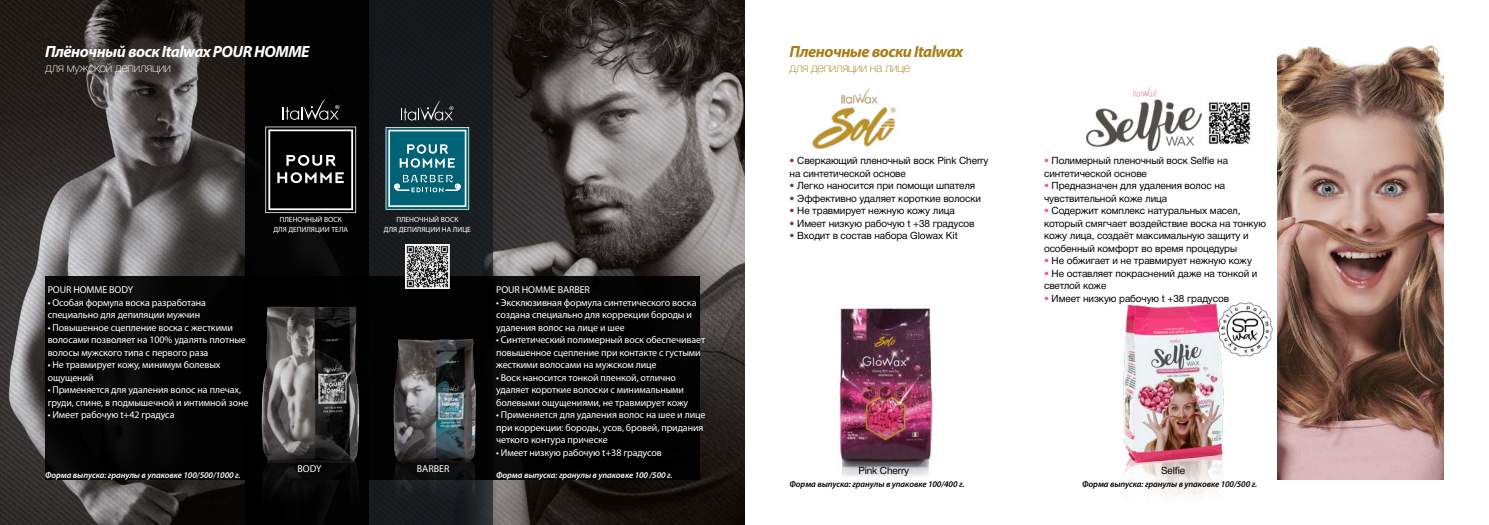
<style>
.page{position:relative;width:1489px;height:525px;background:#fff}
.page>*{position:absolute;margin:0;border:0;box-sizing:border-box;transform-origin:0 0}
.t1{font:italic 700 16.25px "Myriad Pro";letter-spacing:-.03em;color:#fff}
.t2{font:italic 700 16.25px "Myriad Pro";letter-spacing:-.03em;color:#a77d13}
.t3{font:100 12.5px "Helvetica Neue Cyr";letter-spacing:-.03em;color:#fff}
.t4{font:100 12.5px "Helvetica Neue Cyr";letter-spacing:-.03em;color:#a77d13}
.t5{font:10px/12.5px "Myriad Pro";letter-spacing:-.01em;color:#fff}
.t6{font:10px/12.5px "Helvetica Neue Cyr";letter-spacing:-.01em;color:#000}
.t7{font:italic 600 8.75px "Myriad Pro";letter-spacing:-.01em;color:#fff}
.t8{font:italic 600 8.75px "Myriad Pro";letter-spacing:-.01em;color:#000}
.t9{font:7.5px/10px "Myriad Pro";color:#fff;text-align:center}
.s1{color:#7f334c}
.s2{color:#eb5e8d}
</style>
<div class="page">
<img style="left:492px;top:0;width:252px;height:524px">
<img style="left:0;top:0;width:245px;height:524px">
<img style="left:1086px;top:86px;width:115px;height:65px">
<img style="left:812px;top:87px;width:84px;height:62px">
<img style="left:1123px;top:303px;width:101px;height:192px">
<img style="left:839px;top:305px;width:94px;height:171px">
<img style="left:1212px;top:302px;width:61px;height:57px">
<img style="left:1277px;top:45px;width:166px;height:434px">
<div style="left:369px;top:0;width:123px;height:524px;background:#171a1e"></div>
<div style="left:245px;top:0;width:124px;height:524px;background:#000"></div>
<div style="left:45px;top:276px;width:654px;height:203px;background:#000"></div>
<img style="left:375px;top:339px;width:117px;height:185px">
<img style="left:261px;top:306px;width:99px;height:218px">
<svg style="left:385px;top:127px;width:84px;height:82px;background:#317f8e"></svg>
<svg style="left:401px;top:96px;width:52px;height:24px"></svg>
<svg style="left:265px;top:126px;width:91px;height:87px"></svg>
<svg style="left:283px;top:95px;width:56px;height:25px"></svg>
<img style="left:405px;top:244px;width:44px;height:44px">
<img style="left:1208px;top:102px;width:43px;height:43px">
<h1 class="t1" style="left:45px;top:41px;width:266px">Плёночный воск Italwax POUR HOMME</h1>
<p class="t3" style="left:45px;top:61px;width:127px">для мужской депиляции</p>
<p class="t5" style="left:48px;top:283px;width:87px">POUR HOMME BODY</p>
<p class="t5" style="left:48px;top:296px;width:160px">• Особая формула воска разработана специально для депиляции мужчин</p>
<p class="t5" style="left:48px;top:321px;width:200px">• Повышенное сцепление воска с жесткими волосами позволяет на 100% удалять плотные волосы мужского типа с первого раза</p>
<p class="t5" style="left:48px;top:358px;width:174px">• Не травмирует кожу, минимум болевых ощущений</p>
<p class="t5" style="left:48px;top:383px;width:202px">• Применяется для удаления волос на плечах, груди, спине, в подмышечной и интимной зоне</p>
<p class="t5" style="left:48px;top:408px;width:128px">• Имеет рабочую t+42 градуса</p>
<p class="t9" style="left:273px;top:214px;width:76px">ПЛЕНОЧНЫЙ ВОСК<br>ДЛЯ ДЕПИЛЯЦИИ ТЕЛА</p>
<p class="t9" style="left:384px;top:214px;width:89px">ПЛЕНОЧНЫЙ ВОСК<br>ДЛЯ ДЕПИЛЯЦИИ НА ЛИЦЕ</p>
<p class="t5" style="left:496px;top:283px;width:95px">POUR HOMME BARBER</p>
<p class="t5" style="left:496px;top:296px;width:202px">• Эксклюзивная формула синтетического воска создана специально для коррекции бороды и удаления волос на лице и шее</p>
<p class="t5" style="left:496px;top:333px;width:210px">• Синтетический полимерный воск обеспечивает повышенное сцепление при контакте с густыми жесткими волосами на мужском лице</p>
<p class="t5" style="left:496px;top:371px;width:194px">• Воск наносится тонкой пленкой, отлично удаляет короткие волоски с минимальными болевыми ощущениями, не травмирует кожу</p>
<p class="t5" style="left:496px;top:408px;width:211px">• Применяется для удаления волос на шее и лице при коррекции: бороды, усов, бровей, придания четкого контура прическе</p>
<p class="t5" style="left:496px;top:446px;width:167px">• Имеет низкую рабочую t+38 градусов</p>
<p class="t5" style="left:297px;top:462px;width:26px">BODY</p>
<p class="t5" style="left:417px;top:462px;width:34px">BARBER</p>
<p class="t7" style="left:45px;top:469px;width:197px">Форма выпуска: гранулы в упаковке 100/500/1000 г.</p>
<p class="t7" style="left:496px;top:469px;width:178px">Форма выпуска: гранулы в упаковке 100 /500 г.</p>
<h1 class="t2" style="left:789px;top:41px;width:175px">Пленочные воски Italwax</h1>
<p class="t4" style="left:789px;top:61px;width:122px">для депиляции на лице</p>
<p class="t6" style="left:789px;top:154px;width:200px"><span class="s1">•</span> Сверкающий пленочный воск Pink Cherry на синтетической основе</p>
<p class="t6" style="left:789px;top:179px;width:187px"><span class="s1">•</span> Легко наносится при помощи шпателя</p>
<p class="t6" style="left:789px;top:192px;width:193px"><span class="s1">•</span> Эффективно удаляет короткие волоски</p>
<p class="t6" style="left:789px;top:204px;width:167px"><span class="s1">•</span> Не травмирует нежную кожу лица</p>
<p class="t6" style="left:789px;top:217px;width:186px"><span class="s1">•</span> Имеет низкую рабочую t +38 градусов</p>
<p class="t6" style="left:789px;top:229px;width:170px"><span class="s1">•</span> Входит в состав набора Glowax Kit</p>
<p class="t6" style="left:1044px;top:154px;width:185px"><span class="s2">•</span> Полимерный пленочный воск Selfie на синтетической основе</p>
<p class="t6" style="left:1044px;top:179px;width:183px"><span class="s2">•</span> Предназначен для удаления волос на чувствительной коже лица</p>
<p class="t6" style="left:1044px;top:204px;width:223px"><span class="s2">•</span> Содержит комплекс натуральных масел, который смягчает воздействие воска на тонкую кожу лица, создаёт максимальную защиту и особенный комфорт во время процедуры</p>
<p class="t6" style="left:1044px;top:254px;width:209px"><span class="s2">•</span> Не обжигает и не травмирует нежную кожу</p>
<p class="t6" style="left:1044px;top:267px;width:215px"><span class="s2">•</span> Не оставляет покраснений даже на тонкой и светлой коже</p>
<p class="t6" style="left:1044px;top:292px;width:186px"><span class="s2">•</span> Имеет низкую рабочую t +38 градусов</p>
<p class="t6" style="left:858px;top:463px;width:52px">Pink Cherry</p>
<p class="t6" style="left:1160px;top:463px;width:26px">Selfie</p>
<p class="t8" style="left:789px;top:477px;width:176px">Форма выпуска: гранулы в упаковке 100/400 г.</p>
<p class="t8" style="left:1082px;top:477px;width:176px">Форма выпуска: гранулы в упаковке 100/500 г.</p>
</div>
